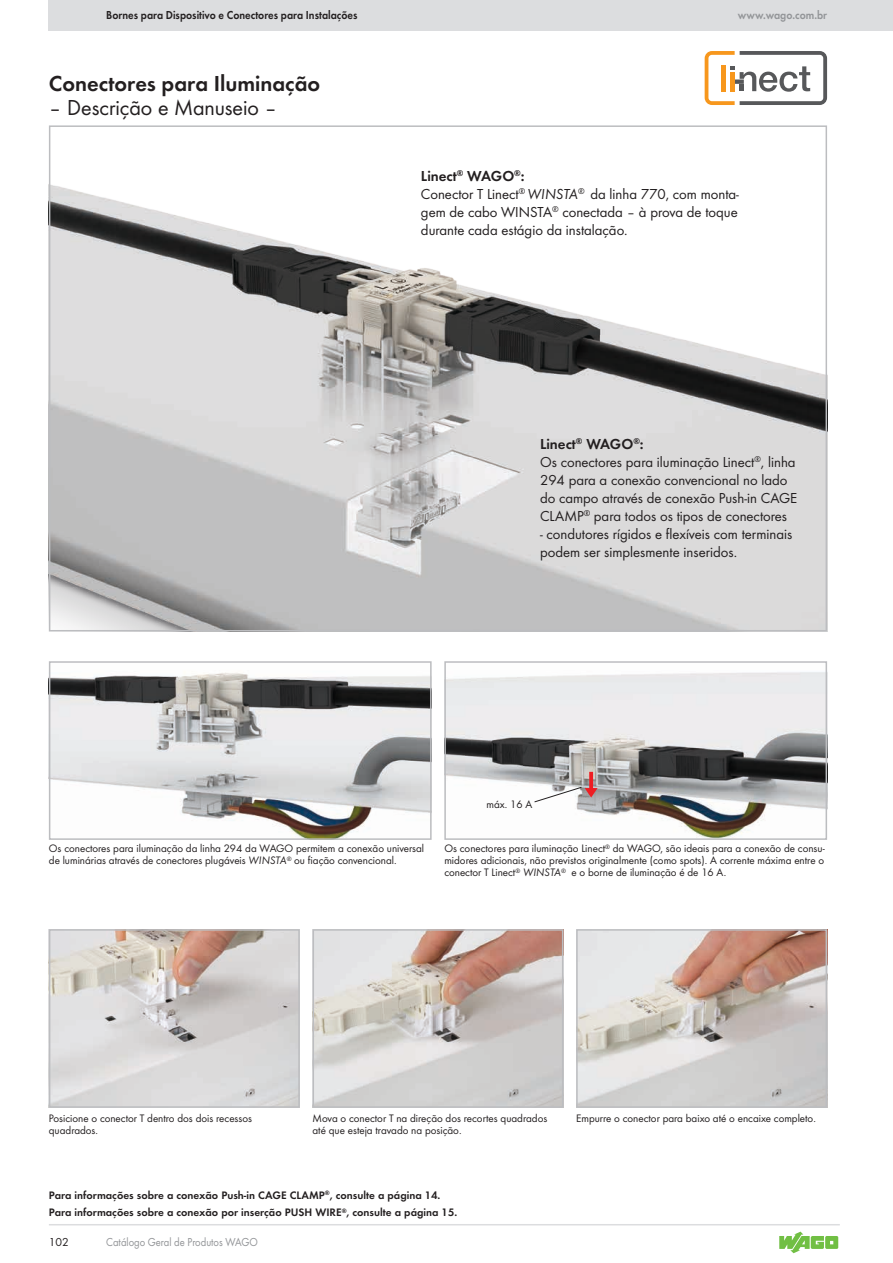
<style>
.page{position:relative;width:893px;height:1263px;background:#fff}
.page>*{position:absolute;margin:0;border:0;box-sizing:border-box;transform-origin:0 0}
.t1{font:22.5px "WAGO Futura Dem";color:#231f20}
.t2{font:22.5px "WAGO Futura Boo";letter-spacing:-.005em;color:#231f20}
.t3{font:15px/18px "WAGO Futura Boo";color:#231f20}
.t4{font:15px "WAGO Futura Dem";color:#231f20}
.t5{font:12px "WAGO Futura Dem";color:#231f20;scale:.9 1}
.t6{font:12px "WAGO Futura Boo";color:#939598;scale:.9 1}
.t7{font:12px "WAGO Futura Dem";color:#939598;scale:.9 1}
.t8{font:12px "WAGO Futura Boo";color:#231f20}
.t9{font:11.25px/12px "WAGO Futura Boo";color:#231f20}
.t10{font:11.25px/17.2px "WAGO Futura Dem";color:#231f20}
.s1{font-family:"WAGO Futura Boo Obl"}
</style>
<div class="page">
<div style="left:49px;top:0;width:844px;height:30px;background:#dcdddf"></div>
<svg style="left:779px;top:1231px;width:59px;height:22px"></svg>
<hr style="left:49px;top:1224px;width:791px;height:1px;background:#dcdddf">
<img style="left:52px;top:932px;width:245px;height:173px">
<div style="left:49px;top:929px;width:251px;height:179px;border:2px solid #bcbdc0"></div>
<img style="left:52px;top:672px;width:377px;height:165px">
<div style="left:49px;top:661px;width:383px;height:179px;border:2px solid #bcbdc0"></div>
<img style="left:447px;top:672px;width:377px;height:165px">
<div style="left:444px;top:661px;width:383px;height:179px;border:2px solid #bcbdc0"></div>
<img style="left:316px;top:932px;width:244px;height:173px">
<div style="left:313px;top:929px;width:250px;height:179px;border:2px solid #bcbdc0"></div>
<img style="left:579px;top:932px;width:245px;height:173px">
<div style="left:576px;top:929px;width:251px;height:179px;border:2px solid #bcbdc0"></div>
<svg style="left:705px;top:51px;width:122px;height:54px"></svg>
<div style="left:730px;top:72px;width:5px;height:19px;background:#f7971d"></div>
<svg style="left:534px;top:772px;width:64px;height:31px"></svg>
<img style="left:52px;top:185px;width:772px;height:443px">
<p class="t5" style="left:106px;top:7px;width:281px">Bornes para Dispositivo e Conectores para Instalações</p>
<h1 class="t1" style="left:49px;top:67px;width:273px">Conectores para Iluminação</h1>
<h1 class="t2" style="left:49px;top:93px;width:230px">– Descrição e Manuseio –</h1>
<p class="t7" style="left:738px;top:7px;width:101px">www.wago.com.br</p>
<h2 class="t4" style="left:421px;top:165px;width:105px">Linect<sup>®</sup> WAGO<sup>®</sup>:</h2>
<h2 class="t3" style="left:421px;top:184px;width:320px;text-align:justify">Conector T Linect<sup>®</sup> <span class="s1">WINSTA</span><sup>®</sup> da linha 770, com monta&shy;gem de cabo WINSTA<sup>®</sup> conectada – à prova de toque durante cada estágio da instalação.</h2>
<h2 class="t4" style="left:540px;top:432px;width:105px">Linect<sup>®</sup> WAGO<sup>®</sup>:</h2>
<h2 class="t3" style="left:540px;top:452px;width:259px">Os conectores para iluminação Linect<sup>®</sup>, linha 294 para a conexão convencional no lado do campo através de conexão Push-in CAGE CLAMP<sup>®</sup> para todos os tipos de conectores</h2>
<h2 class="t3" style="left:540px;top:524px;width:254px">- condutores rígidos e flexíveis com terminais podem ser simplesmente inseridos.</h2>
<p class="t9" style="left:486px;top:797px;width:47px">máx. 16 A</p>
<p class="t9" style="left:49px;top:842px;width:377px">Os conectores para iluminação da linha 294 da WAGO permitem a conexão universal de luminárias através de conectores plugáveis <span class="s1">WINSTA</span><sup>®</sup> ou fiação convencional.</p>
<p class="t9" style="left:444px;top:842px;width:382px;text-align:justify">Os conectores para iluminação Linect<sup>®</sup> da WAGO, são ideais para a conexão de consu&shy;midores adicionais, não previstos originalmente (como spots). A corrente máxima entre o conector T Linect<sup>®</sup> <span class="s1">WINSTA</span><sup>®</sup> e o borne de iluminação é de 16 A.</p>
<p class="t9" style="left:49px;top:1112px;width:205px">Posicione o conector T dentro dos dois recessos quadrados.</p>
<p class="t9" style="left:313px;top:1112px;width:236px">Mova o conector T na direção dos recortes quadrados até que esteja travado na posição.</p>
<p class="t9" style="left:576px;top:1112px;width:241px">Empurre o conector para baixo até o encaixe completo.</p>
<p class="t10" style="left:49px;top:1186px;width:410px">Para informações sobre a conexão Push-in CAGE CLAMP<sup>®</sup>, consulte a página 14.<br>Para informações sobre a conexão por inserção PUSH WIRE<sup>®</sup>, consulte a página 15.</p>
<p class="t8" style="left:49px;top:1234px;width:21px">102</p>
<p class="t6" style="left:106px;top:1234px;width:170px">Catálogo Geral de Produtos WAGO</p>
</div>
